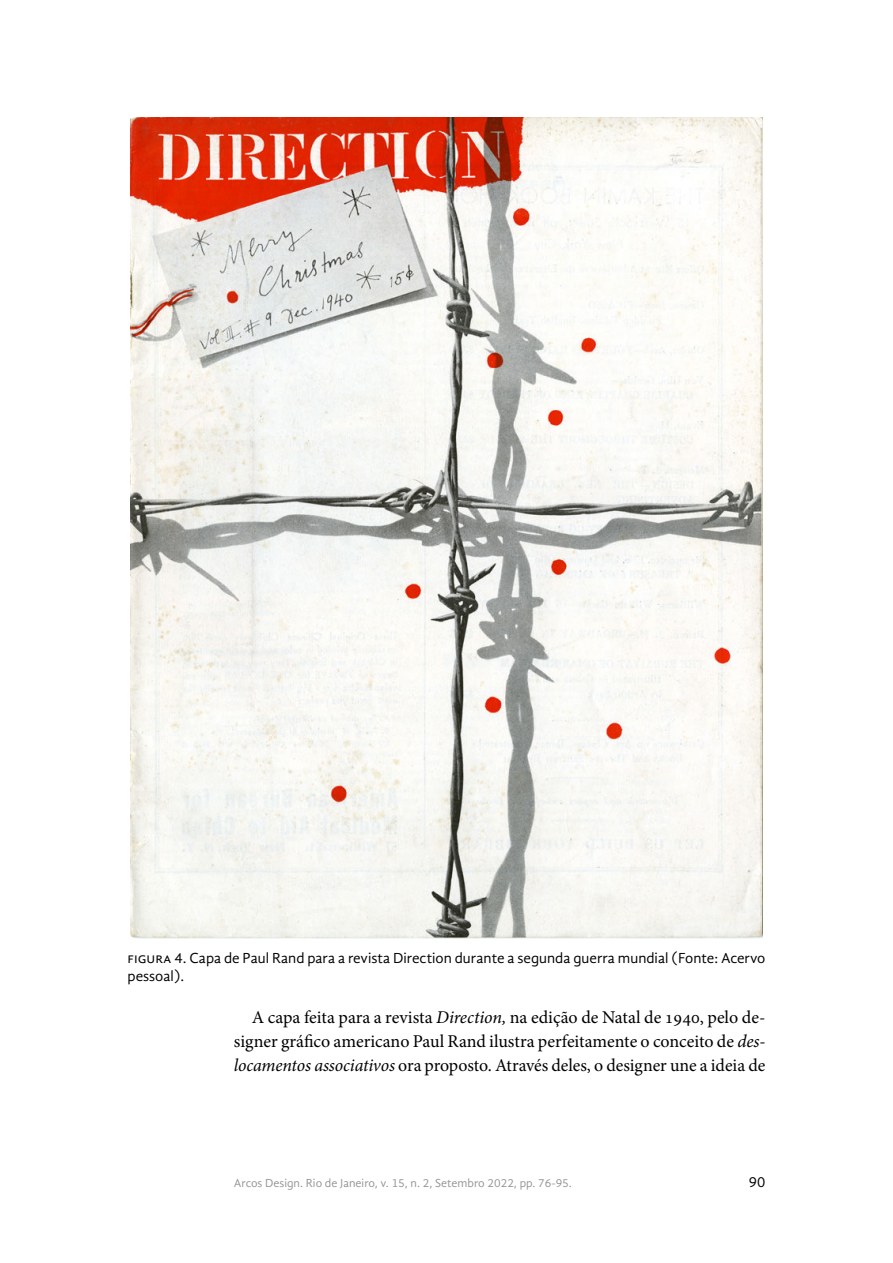
<style>
.page{position:relative;width:893px;height:1263px;background:#fff}
.page>*{position:absolute;margin:0;border:0;box-sizing:border-box;transform-origin:0 0}
.t1{font:18px/23.9px "Minion Pro";color:#000;text-align:justify}
.t2{font:15px/18px "Gandhi Sans";color:#000}
.t3{font:12px "Gandhi Sans";color:#939598}
.s1{font-style:italic}
</style>
<div class="page">
<img style="left:131px;top:117px;width:631px;height:821px">
<p class="t2" style="left:128px;top:949px;width:639px">Figura 4. Capa de Paul Rand para a revista Direction durante a segunda guerra mundial (Fonte: Acervo pessoal).</p>
<p class="t1" style="left:234px;top:1005px;width:533px;text-indent:18px">A capa feita para a revista <span class="s1">Direction,</span> na edição de Natal de 1940, pelo de&shy;signer gráfico americano Paul Rand ilustra perfeitamente o conceito de <span class="s1">des&shy;locamentos associativos</span> ora proposto. Através deles, o designer une a ideia de</p>
<p class="t3" style="left:234px;top:1176px;width:339px">Arcos Design. Rio de Janeiro, v. 15, n. 2, Setembro 2022, pp. 76-95.</p>
<p class="t2" style="left:749px;top:1173px;width:18px">90</p>
</div>
